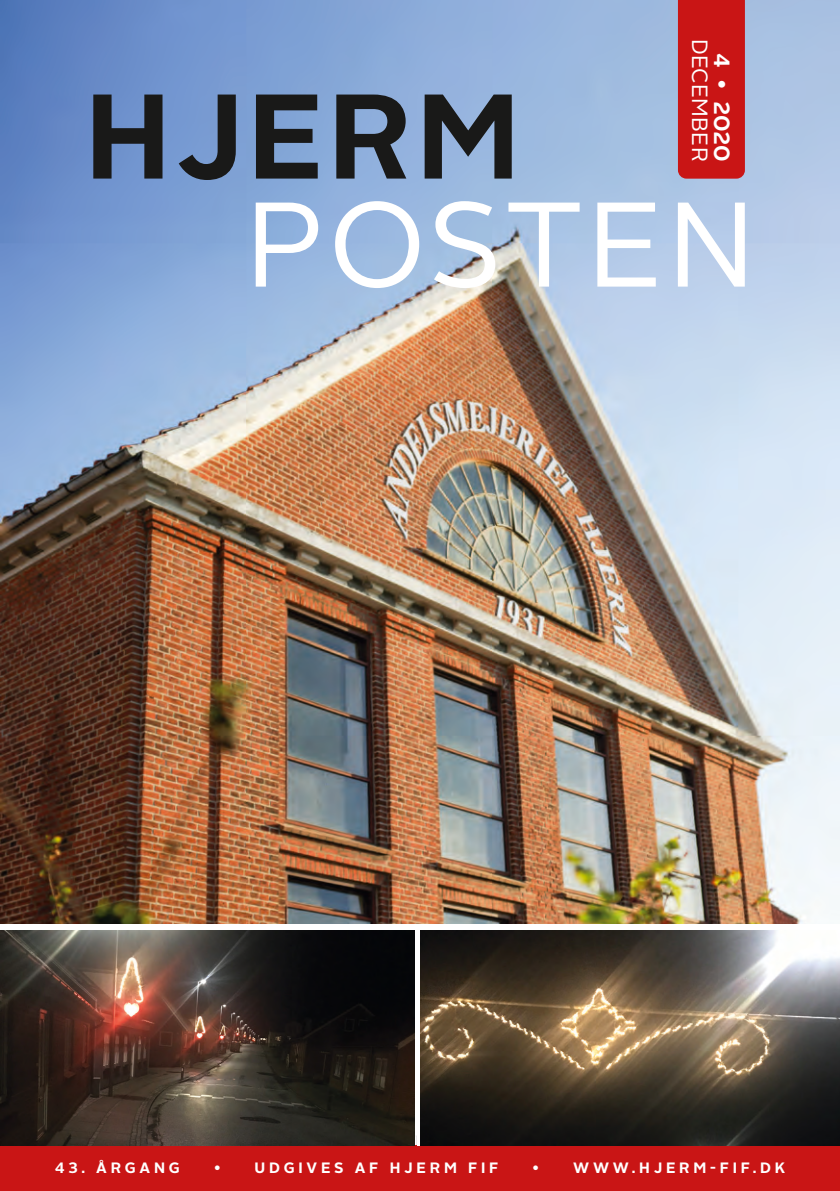
<style>
.page{position:relative;width:840px;height:1191px;background:#fff}
.page>*{position:absolute;margin:0;border:0;box-sizing:border-box;transform-origin:0 0}
.t1{font:120px "Alright Sans";letter-spacing:.03em;color:#fff}
.t2{font:700 120px "Alright Sans";letter-spacing:.035em;color:#191918}
.t3{font:22px "Alright Sans";letter-spacing:.01em;color:#fff}
.t4{font:700 22px "Alright Sans";color:#fff}
.t5{font:700 15px "Alright Sans";letter-spacing:.25em;color:#fff}
</style>
<div class="page">
<img style="left:0;top:0;width:839px;height:924px">
<div style="left:677px;top:0;width:67px;height:179px;background:#c91515"></div>
<div style="left:0;top:1145px;width:839px;height:46px;background:#c91515"></div>
<img style="left:420px;top:930px;width:419px;height:215px">
<img style="left:0;top:930px;width:414px;height:215px">
<h2 class="t3" style="left:714px;top:39px;width:124px;rotate:90deg">DECEMBER</h2>
<h2 class="t4" style="left:736px;top:53px;width:110px;rotate:90deg">4 • 2020</h2>
<h1 class="t2" style="left:85px;top:52px;width:436px">HJERM</h1>
<h1 class="t1" style="left:245px;top:164px;width:510px">POSTEN</h1>
<p class="t5" style="left:55px;top:1156px;width:127px">43. ÅRGANG</p>
<p class="t5" style="left:213px;top:1156px;width:287px">• UDGIVES AF HJERM FIF</p>
<p class="t5" style="left:531px;top:1156px;width:255px">• WWW.HJERM-FIF.DK</p>
</div>
